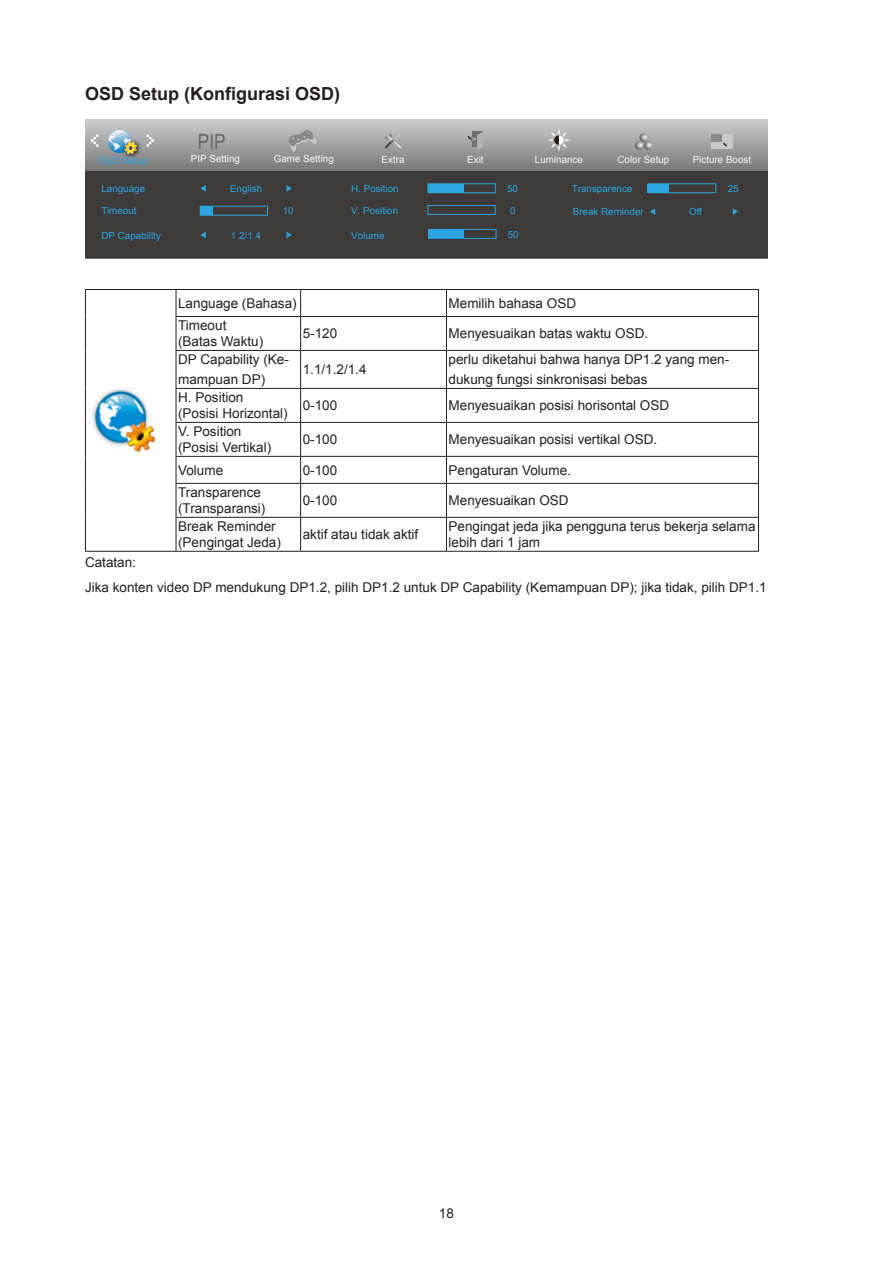
<style>
.page{position:relative;width:893px;height:1263px;background:#fff}
.page>*{position:absolute;margin:0;border:0;box-sizing:border-box;transform-origin:0 0}
.t1{font:21px "Arial Narrow";color:#686565}
.Heading_3{font:700 18px "Arial";color:#231f20}
.No_Spacing{font:13.5px/16.2px "Arial";color:#231f20}
.t2{font:9.75px "Arial";color:#2ca6e0}
.t3{font:9.75px "Arial";color:#f7f7f7}
</style>
<div class="page">
<svg style="left:85px;top:119px;width:683px;height:53px;background:#9f9fa0"></svg>
<div style="left:85px;top:172px;width:683px;height:86px;background:#3e3a39"></div>
<svg style="left:468px;top:132px;width:15px;height:18px"></svg>
<svg style="left:384px;top:133px;width:18px;height:16px"></svg>
<svg style="left:547px;top:128px;width:24px;height:24px"></svg>
<svg style="left:635px;top:133px;width:17px;height:17px"></svg>
<div style="left:428px;top:205px;width:68px;height:10px;border:1px solid #2ca6e0"></div>
<div style="left:648px;top:184px;width:21px;height:9px;background:#2ca6e0"></div>
<div style="left:648px;top:183px;width:68px;height:10px;border:1px solid #2ca6e0"></div>
<svg style="left:201px;top:185px;width:5px;height:7px"></svg>
<svg style="left:286px;top:185px;width:6px;height:7px"></svg>
<div style="left:200px;top:206px;width:68px;height:10px;border:1px solid #2ca6e0"></div>
<div style="left:200px;top:206px;width:13px;height:9px;background:#2ca6e0"></div>
<div style="left:428px;top:183px;width:68px;height:10px;border:1px solid #2ca6e0"></div>
<div style="left:428px;top:184px;width:35px;height:9px;background:#2ca6e0"></div>
<svg style="left:650px;top:208px;width:5px;height:7px"></svg>
<svg style="left:733px;top:208px;width:5px;height:7px"></svg>
<svg style="left:91px;top:134px;width:8px;height:13px"></svg>
<svg style="left:146px;top:134px;width:8px;height:13px"></svg>
<img style="left:121px;top:138px;width:23px;height:22px">
<svg style="left:108px;top:130px;width:29px;height:24px"></svg>
<div style="left:711px;top:134px;width:21px;height:15px;background:#c8c9ca"></div>
<div style="left:711px;top:134px;width:11px;height:8px;background:#888"></div>
<svg style="left:723px;top:142px;width:4px;height:5px"></svg>
<svg style="left:201px;top:232px;width:5px;height:6px"></svg>
<svg style="left:286px;top:232px;width:6px;height:6px"></svg>
<svg style="left:289px;top:130px;width:27px;height:22px"></svg>
<div style="left:428px;top:229px;width:68px;height:10px;border:1px solid #2ca6e0"></div>
<div style="left:428px;top:229px;width:36px;height:9px;background:#2ca6e0"></div>
<hr style="left:85px;top:289px;width:91px;height:1px;background:#231f20">
<svg style="left:85px;top:290px;width:1px;height:26px"></svg>
<hr style="left:176px;top:289px;width:125px;height:1px;background:#231f20">
<svg style="left:176px;top:290px;width:1px;height:26px"></svg>
<hr style="left:301px;top:289px;width:145px;height:1px;background:#231f20">
<svg style="left:300px;top:290px;width:1px;height:26px"></svg>
<hr style="left:446px;top:289px;width:313px;height:1px;background:#231f20">
<svg style="left:446px;top:290px;width:1px;height:26px"></svg>
<svg style="left:758px;top:290px;width:1px;height:26px"></svg>
<hr style="left:85px;top:316px;width:1px;height:34px;background:#231f20">
<hr style="left:176px;top:316px;width:125px;height:1px;background:#231f20">
<hr style="left:176px;top:317px;width:1px;height:33px;background:#231f20">
<hr style="left:301px;top:316px;width:145px;height:1px;background:#231f20">
<hr style="left:300px;top:317px;width:1px;height:33px;background:#231f20">
<hr style="left:446px;top:316px;width:313px;height:1px;background:#231f20">
<hr style="left:446px;top:317px;width:1px;height:33px;background:#231f20">
<hr style="left:758px;top:317px;width:1px;height:33px;background:#231f20">
<hr style="left:85px;top:350px;width:1px;height:38px;background:#231f20">
<hr style="left:176px;top:350px;width:125px;height:1px;background:#231f20">
<hr style="left:176px;top:351px;width:1px;height:37px;background:#231f20">
<hr style="left:301px;top:350px;width:145px;height:1px;background:#231f20">
<hr style="left:300px;top:351px;width:1px;height:37px;background:#231f20">
<hr style="left:446px;top:350px;width:313px;height:1px;background:#231f20">
<hr style="left:446px;top:351px;width:1px;height:37px;background:#231f20">
<hr style="left:758px;top:351px;width:1px;height:37px;background:#231f20">
<hr style="left:85px;top:388px;width:1px;height:34px;background:#231f20">
<hr style="left:176px;top:388px;width:125px;height:1px;background:#231f20">
<hr style="left:176px;top:389px;width:1px;height:33px;background:#231f20">
<hr style="left:301px;top:388px;width:145px;height:1px;background:#231f20">
<hr style="left:300px;top:389px;width:1px;height:33px;background:#231f20">
<hr style="left:446px;top:388px;width:313px;height:1px;background:#231f20">
<hr style="left:446px;top:389px;width:1px;height:33px;background:#231f20">
<hr style="left:758px;top:389px;width:1px;height:33px;background:#231f20">
<hr style="left:85px;top:422px;width:1px;height:34px;background:#231f20">
<hr style="left:176px;top:422px;width:125px;height:1px;background:#231f20">
<hr style="left:176px;top:423px;width:1px;height:33px;background:#231f20">
<hr style="left:301px;top:422px;width:145px;height:1px;background:#231f20">
<hr style="left:300px;top:423px;width:1px;height:33px;background:#231f20">
<hr style="left:446px;top:422px;width:313px;height:1px;background:#231f20">
<hr style="left:446px;top:423px;width:1px;height:33px;background:#231f20">
<hr style="left:758px;top:423px;width:1px;height:33px;background:#231f20">
<svg style="left:85px;top:456px;width:1px;height:27px"></svg>
<hr style="left:176px;top:456px;width:125px;height:1px;background:#231f20">
<svg style="left:176px;top:457px;width:1px;height:26px"></svg>
<hr style="left:301px;top:456px;width:145px;height:1px;background:#231f20">
<svg style="left:300px;top:457px;width:1px;height:26px"></svg>
<hr style="left:446px;top:456px;width:313px;height:1px;background:#231f20">
<svg style="left:446px;top:457px;width:1px;height:26px"></svg>
<svg style="left:758px;top:457px;width:1px;height:26px"></svg>
<hr style="left:85px;top:483px;width:1px;height:34px;background:#231f20">
<hr style="left:176px;top:483px;width:125px;height:1px;background:#231f20">
<hr style="left:176px;top:484px;width:1px;height:33px;background:#231f20">
<hr style="left:301px;top:483px;width:145px;height:1px;background:#231f20">
<hr style="left:300px;top:484px;width:1px;height:33px;background:#231f20">
<hr style="left:446px;top:483px;width:313px;height:1px;background:#231f20">
<hr style="left:446px;top:484px;width:1px;height:33px;background:#231f20">
<hr style="left:758px;top:484px;width:1px;height:33px;background:#231f20">
<hr style="left:85px;top:517px;width:1px;height:34px;background:#231f20">
<hr style="left:176px;top:517px;width:125px;height:1px;background:#231f20">
<hr style="left:176px;top:518px;width:1px;height:33px;background:#231f20">
<hr style="left:301px;top:517px;width:145px;height:1px;background:#231f20">
<hr style="left:300px;top:518px;width:1px;height:33px;background:#231f20">
<hr style="left:446px;top:517px;width:313px;height:1px;background:#231f20">
<hr style="left:446px;top:518px;width:1px;height:33px;background:#231f20">
<hr style="left:758px;top:518px;width:1px;height:33px;background:#231f20">
<hr style="left:85px;top:551px;width:91px;height:1px;background:#231f20">
<hr style="left:176px;top:551px;width:125px;height:1px;background:#231f20">
<hr style="left:301px;top:551px;width:145px;height:1px;background:#231f20">
<hr style="left:446px;top:551px;width:313px;height:1px;background:#231f20">
<img style="left:92px;top:388px;width:65px;height:66px">
<p class="Heading_3" style="left:85px;top:82px;width:257px">OSD Setup (Konfigurasi OSD)</p>
<p class="t1" style="left:198px;top:126px;width:29px">PIP</p>
<p class="t3" style="left:191px;top:152px;width:51px">PIP Setting</p>
<p class="t3" style="left:274px;top:152px;width:62px">Game Setting</p>
<p class="t3" style="left:382px;top:153px;width:24px">Extra</p>
<p class="t3" style="left:467px;top:153px;width:18px">Exit</p>
<p class="t3" style="left:535px;top:153px;width:50px">Luminance</p>
<p class="t3" style="left:618px;top:154px;width:53px">Color Setup</p>
<p class="t2" style="left:351px;top:182px;width:49px">H. Position</p>
<p class="t2" style="left:507px;top:182px;width:12px">50</p>
<p class="t2" style="left:351px;top:204px;width:48px">V. Position</p>
<p class="t2" style="left:510px;top:204px;width:7px">0</p>
<p class="t2" style="left:98px;top:154px;width:51px">OSD Setup</p>
<p class="t3" style="left:693px;top:154px;width:60px">Picture Boost</p>
<p class="t2" style="left:101px;top:182px;width:45px">Language</p>
<p class="t2" style="left:230px;top:182px;width:34px">English</p>
<p class="t2" style="left:572px;top:182px;width:62px">Transparence</p>
<p class="t2" style="left:728px;top:182px;width:12px">25</p>
<p class="t2" style="left:101px;top:205px;width:37px">Timeout</p>
<p class="t2" style="left:283px;top:205px;width:12px">10</p>
<p class="t2" style="left:573px;top:205px;width:72px">Break Reminder</p>
<p class="t2" style="left:689px;top:205px;width:14px">Off</p>
<p class="t2" style="left:101px;top:229px;width:61px">DP Capability</p>
<p class="t2" style="left:231px;top:229px;width:32px">1.2/1.4</p>
<p class="t2" style="left:351px;top:229px;width:35px">Volume</p>
<p class="t2" style="left:508px;top:228px;width:12px">50</p>
<p class="No_Spacing" style="left:178px;top:295px;width:120px">Language (Bahasa)</p>
<p class="No_Spacing" style="left:449px;top:295px;width:129px">Memilih bahasa OSD</p>
<p class="No_Spacing" style="left:178px;top:317px;width:87px">Timeout (Batas Waktu)</p>
<p class="No_Spacing" style="left:303px;top:326px;width:36px">5-120</p>
<p class="No_Spacing" style="left:449px;top:326px;width:201px">Menyesuaikan batas waktu OSD.</p>
<p class="No_Spacing" style="left:178px;top:349px;width:112px;line-height:20.2px">DP Capability (Ke&shy;mampuan DP)</p>
<p class="No_Spacing" style="left:303px;top:362px;width:65px">1.1/1.2/1.4</p>
<p class="No_Spacing" style="left:449px;top:349px;width:282px;line-height:20.2px">perlu diketahui bahwa hanya DP1.2 yang men&shy;dukung fungsi sinkronisasi bebas</p>
<p class="No_Spacing" style="left:178px;top:389px;width:111px">H. Position<br>(Posisi Horizontal)</p>
<p class="No_Spacing" style="left:303px;top:398px;width:36px">0-100</p>
<p class="No_Spacing" style="left:449px;top:398px;width:222px">Menyesuaikan posisi horisontal OSD</p>
<p class="No_Spacing" style="left:178px;top:423px;width:95px">V. Position (Posisi Vertikal)</p>
<p class="No_Spacing" style="left:303px;top:431px;width:36px">0-100</p>
<p class="No_Spacing" style="left:449px;top:431px;width:210px">Menyesuaikan posisi vertikal OSD.</p>
<p class="No_Spacing" style="left:178px;top:462px;width:47px">Volume</p>
<p class="No_Spacing" style="left:303px;top:462px;width:36px">0-100</p>
<p class="No_Spacing" style="left:449px;top:462px;width:124px">Pengaturan Volume.</p>
<p class="No_Spacing" style="left:178px;top:484px;width:89px">Transparence (Transparansi)</p>
<p class="No_Spacing" style="left:303px;top:492px;width:36px">0-100</p>
<p class="No_Spacing" style="left:449px;top:492px;width:122px">Menyesuaikan OSD</p>
<p class="No_Spacing" style="left:178px;top:518px;width:104px">Break Reminder (Pengingat Jeda)</p>
<p class="No_Spacing" style="left:303px;top:526px;width:117px">aktif atau tidak aktif</p>
<p class="No_Spacing" style="left:449px;top:518px;width:308px">Pengingat jeda jika pengguna terus bekerja selama lebih dari 1 jam</p>
<p class="No_Spacing" style="left:85px;top:555px;width:53px">Catatan:</p>
<p class="No_Spacing" style="left:85px;top:579px;width:683px">Jika konten video DP mendukung DP1.2, pilih DP1.2 untuk DP Capability (Kemampuan DP); jika tidak, pilih DP1.1</p>
<p class="No_Spacing" style="left:439px;top:1205px;width:17px">18</p>
</div>
